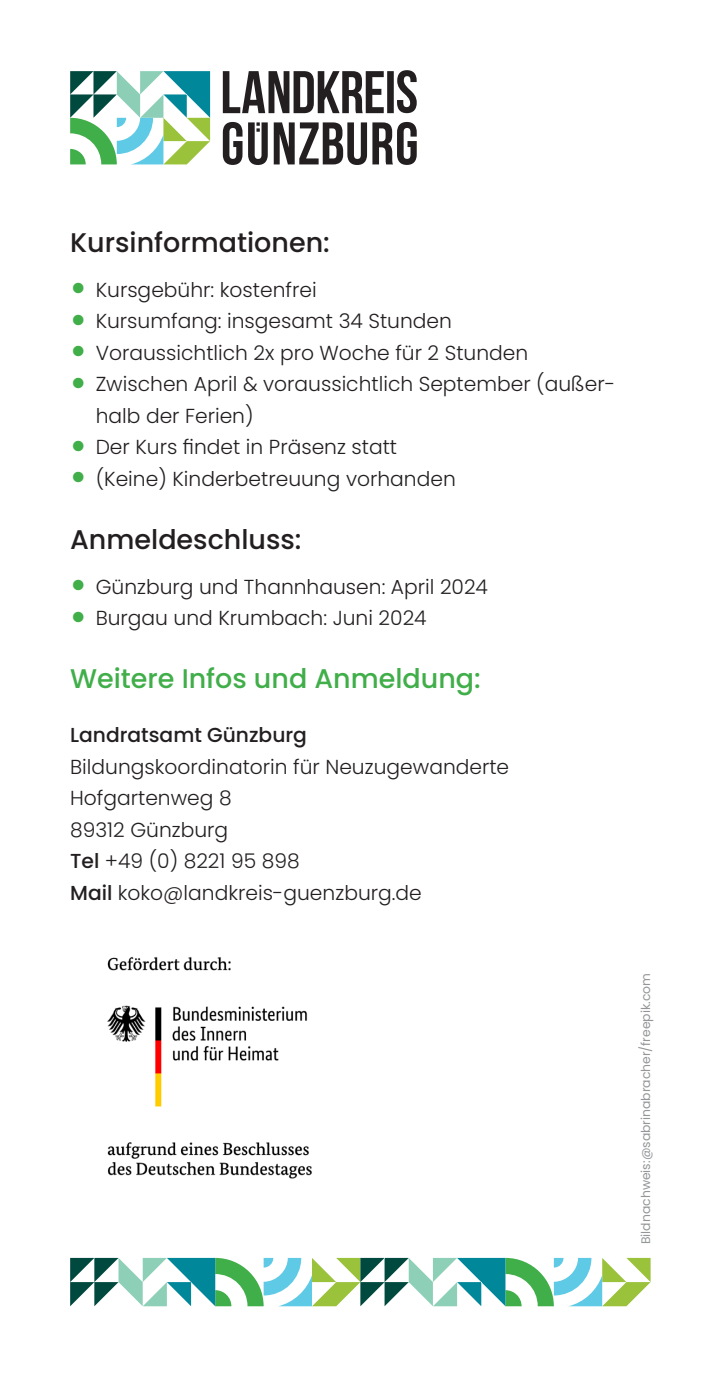
<style>
.page{position:relative;width:708px;height:1378px;background:#fff}
.page>*{position:absolute;margin:0;border:0;box-sizing:border-box;transform-origin:0 0}
.t1{font:500 27px "Poppins";color:#231f20}
.t2{font:500 27px "Poppins";color:#40ae49}
.t3{font:300 20.25px/31.5px "Poppins";color:#231f20}
.t4{font:500 20.25px "Poppins";color:#231f20}
.t5{font:12.38px "Poppins";color:#939598}
.s1{font-size:45px;color:#40ae49}
.s2{font-weight:500}
</style>
<div class="page">
<svg style="left:70px;top:71px;width:140px;height:93px"></svg>
<svg style="left:223px;top:70px;width:194px;height:95px"></svg>
<img style="left:107px;top:957px;width:205px;height:222px">
<svg style="left:70px;top:1258px;width:581px;height:48px"></svg>
<p class="t1" style="left:70px;top:226px;width:261px">Kursinformationen:</p>
<p class="t3" style="left:70px;top:274px;width:248px"><span class="s1">•</span> Kursgebühr: kostenfrei</p>
<p class="t3" style="left:70px;top:305px;width:383px"><span class="s1">•</span> Kursumfang: insgesamt 34 Stunden</p>
<p class="t3" style="left:70px;top:337px;width:460px"><span class="s1">•</span> Voraussichtlich 2x pro Woche für 2 Stunden</p>
<p class="t3" style="left:96px;top:368px;width:521px;text-indent:-26px"><span class="s1">•</span> Zwischen April &amp; voraussichtlich September (außer&shy;halb der Ferien)</p>
<p class="t3" style="left:70px;top:431px;width:329px"><span class="s1">•</span> Der Kurs findet in Präsenz statt</p>
<p class="t3" style="left:70px;top:463px;width:387px"><span class="s1">•</span> (Keine) Kinderbetreuung vorhanden</p>
<p class="t1" style="left:70px;top:523px;width:233px">Anmeldeschluss:</p>
<p class="t3" style="left:70px;top:571px;width:419px"><span class="s1">•</span> Günzburg und Thannhausen: April 2024</p>
<p class="t3" style="left:70px;top:602px;width:358px"><span class="s1">•</span> Burgau und Krumbach: Juni 2024</p>
<p class="t2" style="left:70px;top:663px;width:412px">Weitere Infos und Anmeldung:</p>
<p class="t4" style="left:70px;top:723px;width:238px">Landratsamt Günzburg</p>
<p class="t3" style="left:70px;top:751px;width:441px">Bildungskoordinatorin für Neuzugewanderte</p>
<p class="t3" style="left:70px;top:782px;width:163px">Hofgartenweg 8</p>
<p class="t3" style="left:70px;top:814px;width:160px">89312 Günzburg</p>
<p class="t3" style="left:70px;top:845px;width:231px"><span class="s2">Tel</span> +49 (0) 8221 95 898</p>
<p class="t3" style="left:70px;top:877px;width:353px"><span class="s2">Mail</span> koko@landkreis-guenzburg.de</p>
<p class="t5" style="left:639px;top:1244px;width:272px;rotate:-90deg">Bildnachweis:@sabrinabracher/freepik.com</p>
</div>
